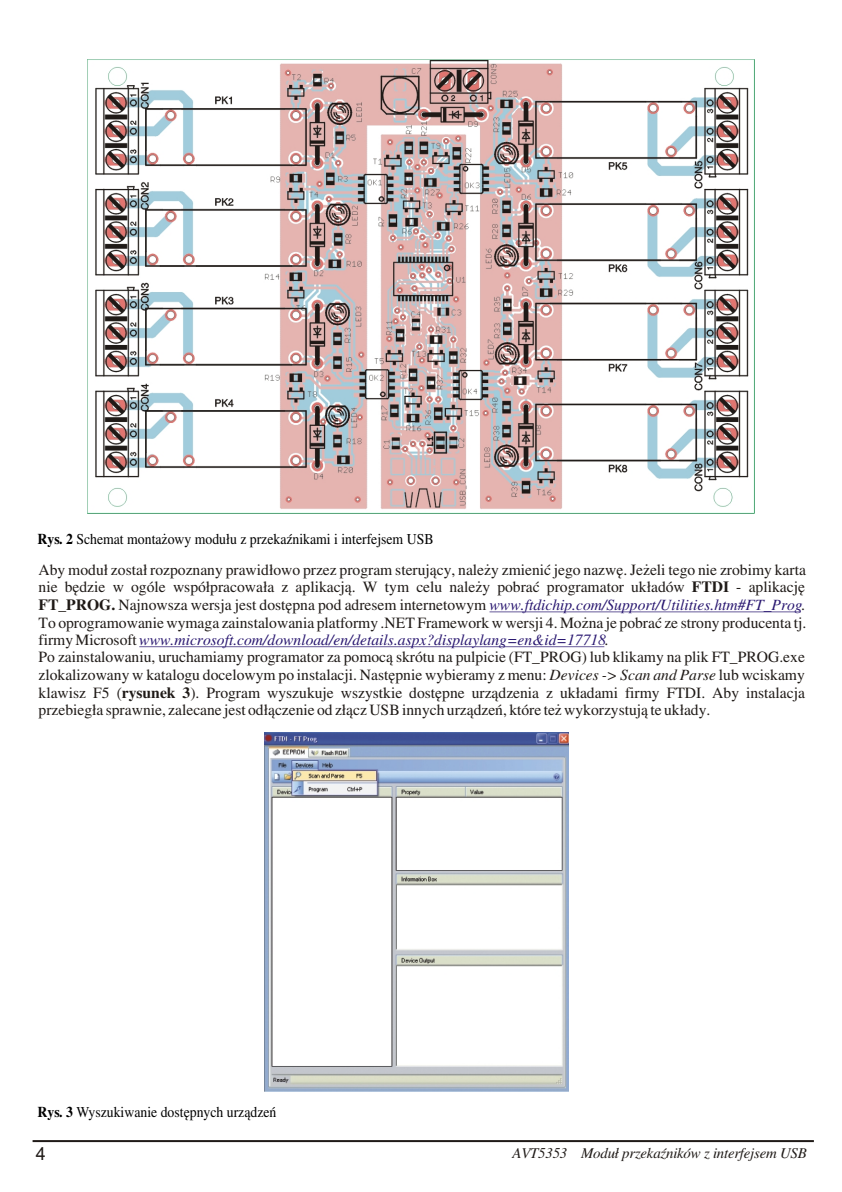
<style>
.page{position:relative;width:842px;height:1192px;background:#fff}
.page>*{position:absolute;margin:0;border:0;box-sizing:border-box;transform-origin:0 0}
.t1{font:18px "Arial CE";color:#1f1a17}
.t2{font:15.6px/17.6px "Toronto";color:#1f1a17}
.t3{font:15px "Toronto";color:#000;scale:.92 1}
.t4{font:italic 15px "Toronto";letter-spacing:-.015em;color:#1f1a17}
.s1{font-weight:700}
.s2{font-style:italic;color:#291770}
.s3{font-style:italic}
</style>
<div class="page">
<hr style="left:33px;top:1140px;width:781px;height:2px;background:#1f1a17">
<hr style="left:490px;top:612px;width:311px;height:1px;background:#291770">
<hr style="left:139px;top:646px;width:465px;height:1px;background:#291770">
<img style="left:87px;top:60px;width:668px;height:453px">
<img style="left:264px;top:732px;width:304px;height:359px">
<p class="t3" style="left:37px;top:532px;width:432px"><span class="s1">Rys. 2</span> Schemat monta¿owy modu³u z przekaŸnikami i interfejsem USB</p>
<p class="t2" style="left:39px;top:562px;width:769px">Aby modu³ zosta³ rozpoznany prawid³owo przez program steruj¹cy, nale¿y zmieniæ jego nazwê. Je¿eli tego nie zrobimy karta nie bêdzie w ogóle wspó³pracowa³a z aplikacj¹. W tym celu nale¿y pobraæ programator uk³adów <span class="s1">FTDI</span> - aplikacjê <span class="s1">FT_PROG.</span> Najnowsza wersja jest dostêpna pod adresem internetowym <span class="s2">www.ftdichip.com/Support/Utilities.htm#FT_Prog</span>.<br>To oprogramowanie wymaga zainstalowania platformy .NET Framework w wersji 4. Mo¿na je pobraæ ze strony producenta tj. firmy Microsoft<span class="s2">www.microsoft.com/download/en/details.aspx?displaylang=en&amp;id=17718</span>.<br>Po zainstalowaniu, uruchamiamy programator za pomoc¹ skrótu na pulpicie (FT_PROG) lub klikamy na plik FT_PROG.exe zlokalizowany w katalogu docelowym po instalacji. Nastêpnie wybieramy z menu: <span class="s3">Devices -&gt; Scan and Parse</span> lub wciskamy klawisz F5 (<span class="s1">rysunek 3</span>). Program wyszukuje wszystkie dostêpne urz¹dzenia z uk³adami firmy FTDI. Aby instalacja przebieg³a sprawnie, zalecane jest od³¹czenie od z³¹cz USB innych urz¹dzeñ, które te¿ wykorzystuj¹ te uk³ady.</p>
<p class="t3" style="left:37px;top:1105px;width:261px"><span class="s1">Rys. 3</span> Wyszukiwanie dostêpnych urz¹dzeñ</p>
<p class="t1" style="left:36px;top:1147px;width:12px">4</p>
<p class="t4" style="left:512px;top:1146px;width:296px">AVT5353 Modu³ przekaŸników z interfejsem USB</p>
</div>
